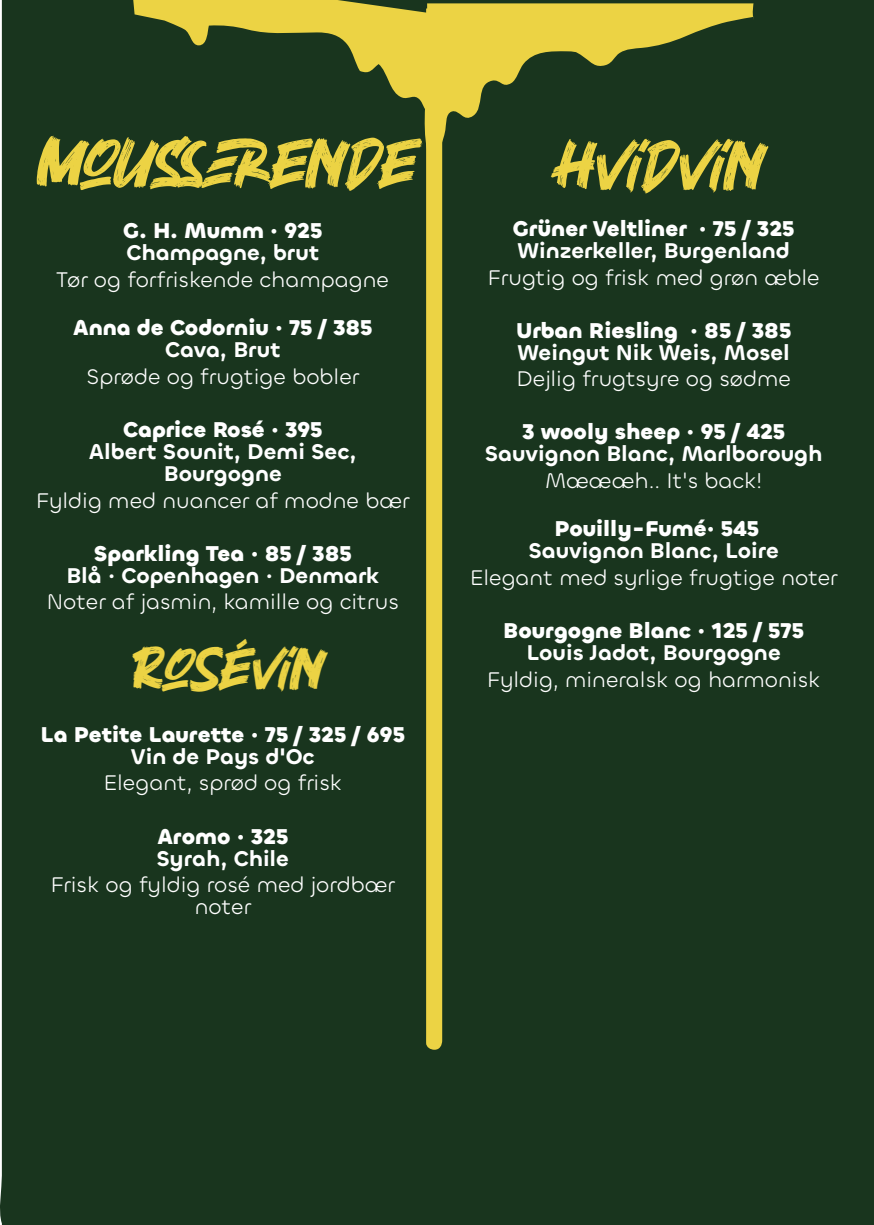
<style>
.page{position:relative;width:874px;height:1225px;background:#fff}
.page>*{position:absolute;margin:0;border:0;box-sizing:border-box;transform-origin:0 0}
.t1{font:italic 52px "Black Rocker";letter-spacing:.01em;color:#ecd344}
.t2{font:italic 44px "Black Rocker";color:#ecd344}
.t3{font:22px/22px "Chillax";color:#fff;text-align:center}
.t4{font:600 22px/22px "Chillax";color:#fff;text-align:center}
.t5{font:700 22px/22px "Chillax";color:#fff;text-align:center}
.s1{font-weight:700}
.s2{font-weight:600}
</style>
<div class="page">
<div style="left:0;top:0;width:873px;height:1225px;background:#19351e"></div>
<svg style="left:442px;top:3px;width:311px;height:173px;background:#5b672a"></svg>
<svg style="left:130px;top:0;width:312px;height:1049px;background:#2a4221"></svg>
<p class="t1" style="left:34px;top:124px;width:379px">MOUSSERENDE</p>
<p class="t4" style="left:123px;top:220px;width:200px;text-align:left"><span class="s1">G. H. Mumm · 925<br></span>Champagne, brut</p>
<p class="t3" style="left:57px;top:268px;width:334px">Tør og forfriskende champagne</p>
<p class="t5" style="left:73px;top:317px;width:301px">Anna de Codorniu · 75 / 385<br><span class="s2">Cava, Brut</span></p>
<p class="t3" style="left:87px;top:365px;width:274px">Sprøde og frugtige bobler</p>
<p class="t4" style="left:89px;top:418px;width:269px"><span class="s1">Caprice Rosé · 395<br></span>Albert Sounit, Demi Sec,<br>Bourgogne</p>
<p class="t3" style="left:36px;top:489px;width:374px">Fyldig med nuancer af modne bær</p>
<p class="t4" style="left:66px;top:542px;width:314px"><span class="s1">Sparkling Tea · 85 / 385<br></span>Blå · Copenhagen · Denmark</p>
<p class="t3" style="left:47px;top:590px;width:353px">Noter af jasmin, kamille og citrus</p>
<p class="t2" style="left:125px;top:635px;width:196px">ROSÉVIN</p>
<p class="t5" style="left:41px;top:723px;width:366px">La Petite Laurette · 75 / 325 / 695<br><span class="s2">Vin de Pays d'Oc</span></p>
<p class="t3" style="left:104px;top:772px;width:239px">Elegant, sprød og frisk</p>
<p class="t4" style="left:156px;top:825px;width:134px;text-align:left"><span class="s1">Aromo · 325<br></span>Syrah, Chile</p>
<p class="t3" style="left:51px;top:873px;width:345px">Frisk og fyldig rosé med jordbær noter</p>
<p class="t1" style="left:548px;top:127px;width:212px">HVIDVIN</p>
<p class="t4" style="left:512px;top:218px;width:283px;text-align:left"><span class="s1">Grüner Veltliner · 75 / 325<br></span>Winzerkeller, Burgenland</p>
<p class="t3" style="left:487px;top:266px;width:333px">Frugtig og frisk med grøn æble</p>
<p class="t5" style="left:516px;top:319px;width:276px;text-align:left">Urban Riesling · 85 / 385<br><span class="s2">Weingut Nik Weis, Mosel</span></p>
<p class="t3" style="left:516px;top:368px;width:275px">Dejlig frugtsyre og sødme</p>
<p class="t4" style="left:484px;top:421px;width:339px"><span class="s1">3 wooly sheep · 95 / 425<br></span>Sauvignon Blanc, Marlborough</p>
<p class="t3" style="left:544px;top:469px;width:219px">Mæææh.. It's back!</p>
<p class="t4" style="left:528px;top:518px;width:252px"><span class="s1">Pouilly-Fumé· 545<br></span>Sauvignon Blanc, Loire</p>
<p class="t3" style="left:470px;top:566px;width:369px">Elegant med syrlige frugtige noter</p>
<p class="t5" style="left:503px;top:620px;width:302px">Bourgogne Blanc · 125 / 575<br><span class="s2">Louis Jadot, Bourgogne</span></p>
<p class="t3" style="left:487px;top:668px;width:334px">Fyldig, mineralsk og harmonisk</p>
</div>
